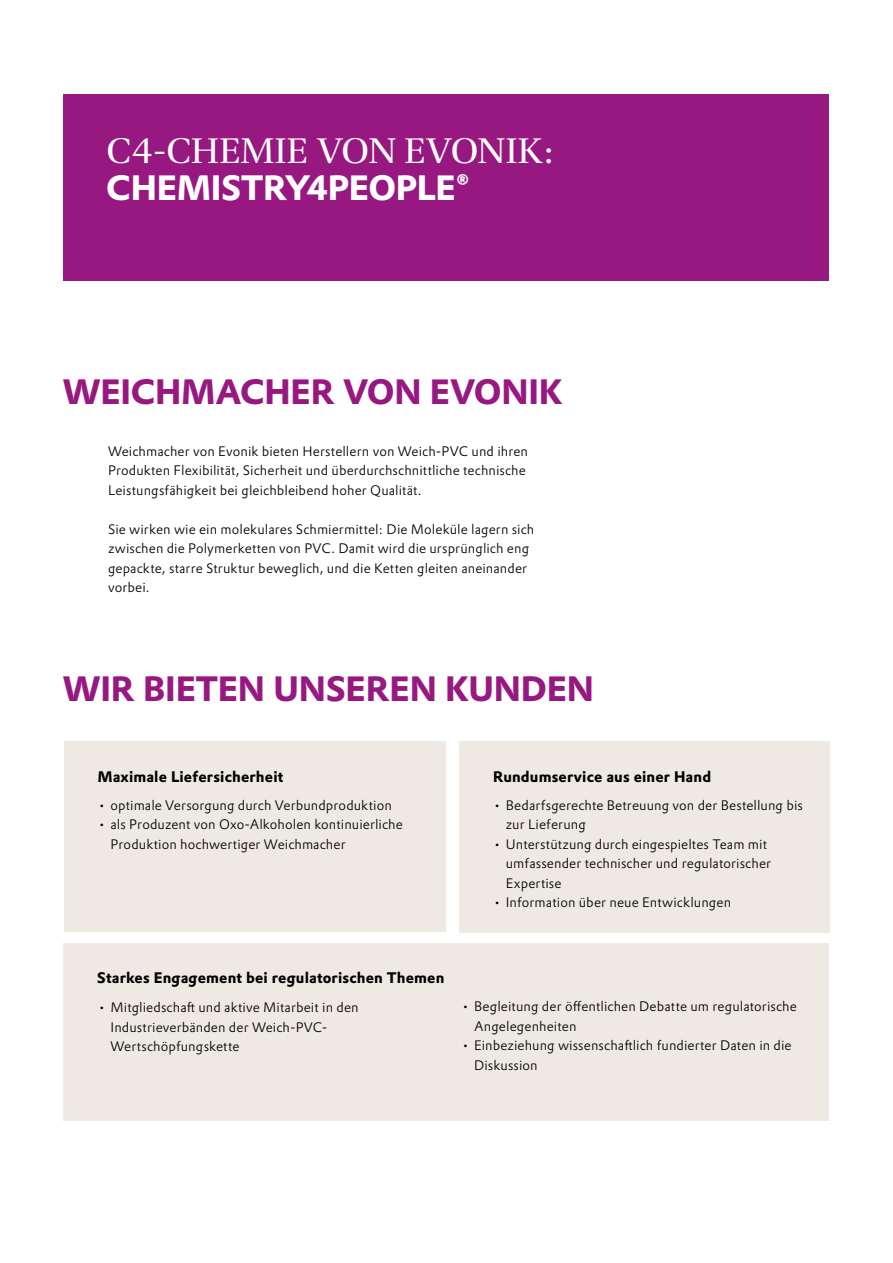
<style>
.page{position:relative;width:893px;height:1263px;background:#fff}
.page>*{position:absolute;margin:0;border:0;box-sizing:border-box;transform-origin:0 0}
.t1{font:700 34.5px "Evonik Prokyon";letter-spacing:-.005em;color:#981881}
.t2{font:34.5px "Evonik Antares";letter-spacing:.005em;color:#fff}
.t3{font:700 34.5px "Evonik Prokyon";letter-spacing:-.01em;color:#fff}
.t4{font:700 15px "Evonik Prokyon";letter-spacing:.01em;color:#000}
.t5{font:300 13.5px/19.5px "Evonik Prokyon";letter-spacing:.01em;color:#000}
</style>
<div class="page">
<div style="left:64px;top:94px;width:765px;height:186px;background:#981881"></div>
<div style="left:64px;top:741px;width:382px;height:191px;background:#eeeae3"></div>
<div style="left:459px;top:741px;width:370px;height:192px;background:#eeeae3"></div>
<div style="left:64px;top:943px;width:765px;height:178px;background:#eeeae3"></div>
<h1 class="t2" style="left:106px;top:123px;width:450px">C4-CHEMIE VON EVONIK:</h1>
<h1 class="t3" style="left:106px;top:160px;width:365px">CHEMISTRY4PEOPLE®</h1>
<h1 class="t1" style="left:63px;top:364px;width:501px">WEICHMACHER VON EVONIK</h1>
<p class="t5" style="left:108px;top:440px;width:421px">Weichmacher von Evonik bieten Herstellern von Weich-PVC und ihren<br>Produkten Flexibilität, Sicherheit und überdurchschnittliche technische<br>Leistungsfähigkeit bei gleichbleibend hoher Qualität.</p>
<p class="t5" style="left:108px;top:518px;width:428px">Sie wirken wie ein molekulares Schmiermittel: Die Moleküle lagern sich zwischen die Polymerketten von PVC. Damit wird die ursprünglich eng gepackte, starre Struktur beweglich, und die Ketten gleiten aneinander vorbei.</p>
<h1 class="t1" style="left:63px;top:661px;width:533px">WIR BIETEN UNSEREN KUNDEN</h1>
<p class="t4" style="left:98px;top:764px;width:187px">Maximale Liefersicherheit</p>
<p class="t5" style="left:98px;top:795px;width:296px">• optimale Versorgung durch Verbundproduktion</p>
<p class="t5" style="left:111px;top:814px;width:294px;text-indent:-13px">• als Produzent von Oxo-Alkoholen kontinuierliche<br>Produktion hochwertiger Weichmacher</p>
<p class="t4" style="left:97px;top:965px;width:349px">Starkes Engagement bei regulatorischen Themen</p>
<p class="t4" style="left:493px;top:764px;width:220px">Rundumservice aus einer Hand</p>
<p class="t5" style="left:506px;top:795px;width:298px;text-indent:-13px">• Bedarfsgerechte Betreuung von der Bestellung bis zur Lieferung</p>
<p class="t5" style="left:506px;top:833px;width:267px;text-indent:-13px">• Unterstützung durch eingespieltes Team mit umfassender technischer und regulatorischer<br>Expertise</p>
<p class="t5" style="left:493px;top:892px;width:240px">• Information über neue Entwicklungen</p>
<p class="t5" style="left:111px;top:997px;width:250px;text-indent:-13px">• Mitgliedschaft und aktive Mitarbeit in den<br>Industrieverbänden der Weich-PVC-<br>Wertschöpfungskette</p>
<p class="t5" style="left:474px;top:996px;width:324px;text-indent:-13px">• Begleitung der öffentlichen Debatte um regulatorische<br>Angelegenheiten</p>
<p class="t5" style="left:474px;top:1035px;width:319px;text-indent:-13px">• Einbeziehung wissenschaftlich fundierter Daten in die<br>Diskussion</p>
</div>
